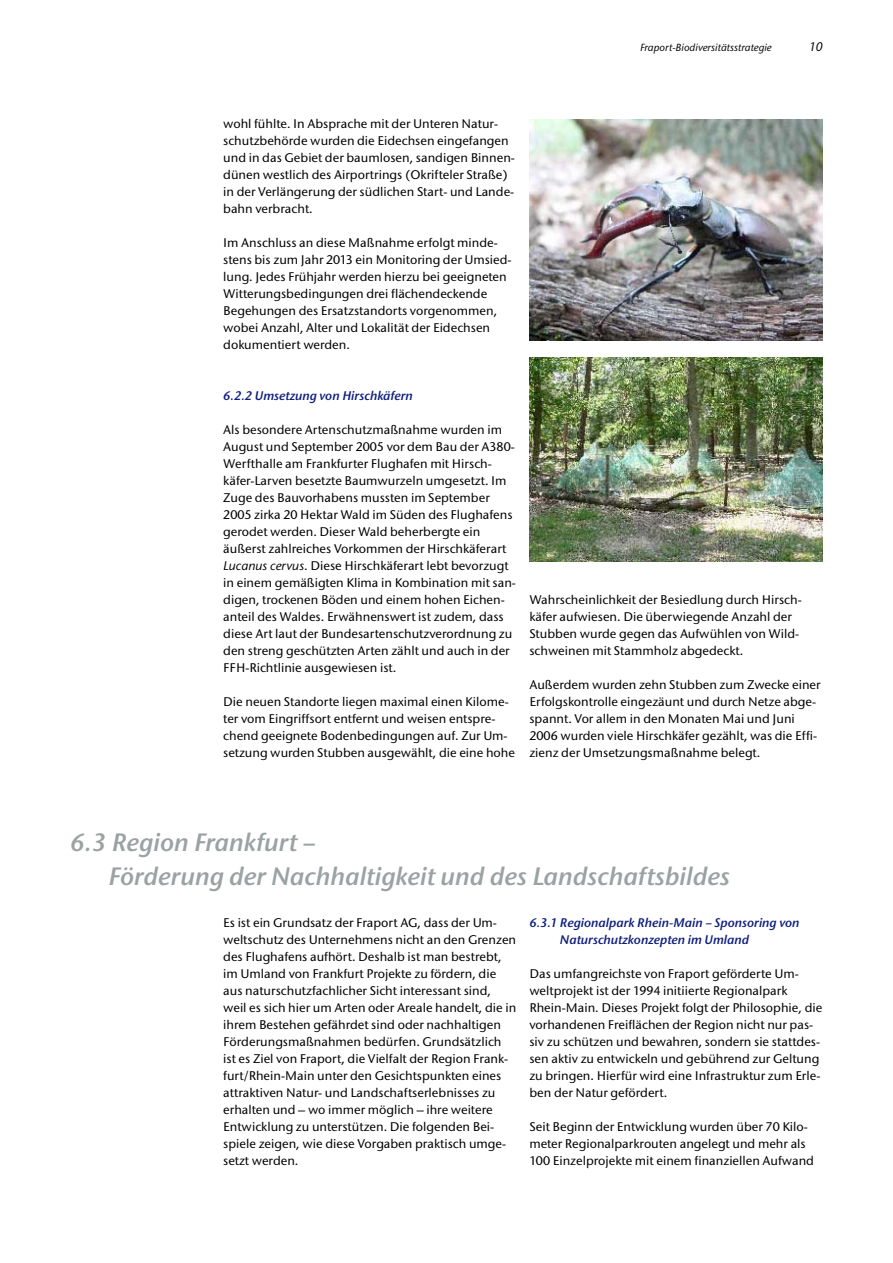
<style>
.page{position:relative;width:893px;height:1263px;background:#fff}
.page>*{position:absolute;margin:0;border:0;box-sizing:border-box;transform-origin:0 0}
.t1{font:25.5px/34px "Stone San Itc T Semi Ital";color:#9ca2a3}
.t2{font:500 12.75px/17px "Stone San Itc T";color:#000}
.t3{font:12.75px/17px "Stone San Itc T Semi Ital";color:#0e1e7d}
.t4{font:italic 500 12.75px "Stone San Itc T";color:#000}
.t5{font:italic 500 10.5px "Stone San Itc T";color:#000}
.s1{font-style:italic}
</style>
<div class="page">
<img style="left:529px;top:119px;width:294px;height:221px">
<img style="left:529px;top:357px;width:294px;height:204px">
<p class="t5" style="left:640px;top:41px;width:133px">Fraport-Biodiversitätsstrategie</p>
<p class="t4" style="left:809px;top:39px;width:15px">10</p>
<p class="t2" style="left:223px;top:115px;width:293px">wohl fühlte. In Absprache mit der Unteren Natur&shy;schutzbehörde wurden die Eidechsen eingefangen und in das Gebiet der baumlosen, sandigen Binnen&shy;dünen westlich des Airportrings (Okrifteler Straße) in der Verlängerung der südlichen Start- und Lande&shy;bahn verbracht.</p>
<p class="t2" style="left:223px;top:234px;width:290px">Im Anschluss an diese Maßnahme erfolgt minde&shy;stens bis zum Jahr 2013 ein Monitoring der Umsied&shy;lung. Jedes Frühjahr werden hierzu bei geeigneten Witterungsbedingungen drei flächendeckende Begehungen des Ersatzstandorts vorgenommen, wobei Anzahl, Alter und Lokalität der Eidechsen dokumentiert werden.</p>
<p class="t3" style="left:223px;top:387px;width:191px">6.2.2 Umsetzung von Hirschkäfern</p>
<p class="t2" style="left:223px;top:421px;width:294px">Als besondere Artenschutzmaßnahme wurden im August und September 2005 vor dem Bau der A380- Werfthalle am Frankfurter Flughafen mit Hirsch&shy;käfer-Larven besetzte Baumwurzeln umgesetzt. Im Zuge des Bauvorhabens mussten im September 2005 zirka 20 Hektar Wald im Süden des Flughafens gerodet werden. Dieser Wald beherbergte ein äußerst zahlreiches Vorkommen der Hirschkäferart <span class="s1">Lucanus cervus</span>. Diese Hirschkäferart lebt bevorzugt in einem gemäßigten Klima in Kombination mit san&shy;digen, trockenen Böden und einem hohen Eichen&shy;anteil des Waldes. Erwähnenswert ist zudem, dass diese Art laut der Bundesartenschutzverordnung zu den streng geschützten Arten zählt und auch in der FFH-Richtlinie ausgewiesen ist.</p>
<p class="t2" style="left:223px;top:693px;width:293px">Die neuen Standorte liegen maximal einen Kilome&shy;ter vom Eingriffsort entfernt und weisen entspre&shy;chend geeignete Bodenbedingungen auf. Zur Um&shy;setzung wurden Stubben ausgewählt, die eine hohe</p>
<p class="t2" style="left:529px;top:591px;width:274px">Wahrscheinlichkeit der Besiedlung durch Hirsch&shy;käfer aufwiesen. Die überwiegende Anzahl der Stubben wurde gegen das Aufwühlen von Wild&shy;schweinen mit Stammholz abgedeckt.</p>
<p class="t2" style="left:529px;top:676px;width:293px">Außerdem wurden zehn Stubben zum Zwecke einer Erfolgskontrolle eingezäunt und durch Netze abge&shy;spannt. Vor allem in den Monaten Mai und Juni 2006 wurden viele Hirschkäfer gezählt, was die Effi&shy;zienz der Umsetzungsmaßnahme belegt.</p>
<h1 class="t1" style="left:108px;top:825px;width:623px;text-indent:-38px">6.3 Region Frankfurt –<br>Förderung der Nachhaltigkeit und des Landschaftsbildes</h1>
<p class="t2" style="left:223px;top:914px;width:295px">Es ist ein Grundsatz der Fraport AG, dass der Um&shy;weltschutz des Unternehmens nicht an den Grenzen des Flughafens aufhört. Deshalb ist man bestrebt, im Umland von Frankfurt Projekte zu fördern, die aus naturschutzfachlicher Sicht interessant sind, weil es sich hier um Arten oder Areale handelt, die in ihrem Bestehen gefährdet sind oder nachhaltigen Förderungsmaßnahmen bedürfen. Grundsätzlich ist es Ziel von Fraport, die Vielfalt der Region Frank&shy;furt/Rhein-Main unter den Gesichtspunkten eines attraktiven Natur- und Landschaftserlebnisses zu erhalten und – wo immer möglich – ihre weitere Entwicklung zu unterstützen. Die folgenden Bei&shy;spiele zeigen, wie diese Vorgaben praktisch umge&shy;setzt werden.</p>
<p class="t3" style="left:560px;top:914px;width:241px;text-indent:-31px">6.3.1 Regionalpark Rhein-Main – Sponsoring von<br>Naturschutzkonzepten im Umland</p>
<p class="t2" style="left:529px;top:965px;width:294px">Das umfangreichste von Fraport geförderte Um&shy;weltprojekt ist der 1994 initiierte Regionalpark Rhein-Main. Dieses Projekt folgt der Philosophie, die vorhandenen Freiflächen der Region nicht nur pas&shy;siv zu schützen und bewahren, sondern sie stattdes&shy;sen aktiv zu entwickeln und gebührend zur Geltung zu bringen. Hierfür wird eine Infrastruktur zum Erle&shy;ben der Natur gefördert.</p>
<p class="t2" style="left:529px;top:1118px;width:286px">Seit Beginn der Entwicklung wurden über 70 Kilo&shy;meter Regionalparkrouten angelegt und mehr als<br>100 Einzelprojekte mit einem finanziellen Aufwand</p>
</div>
